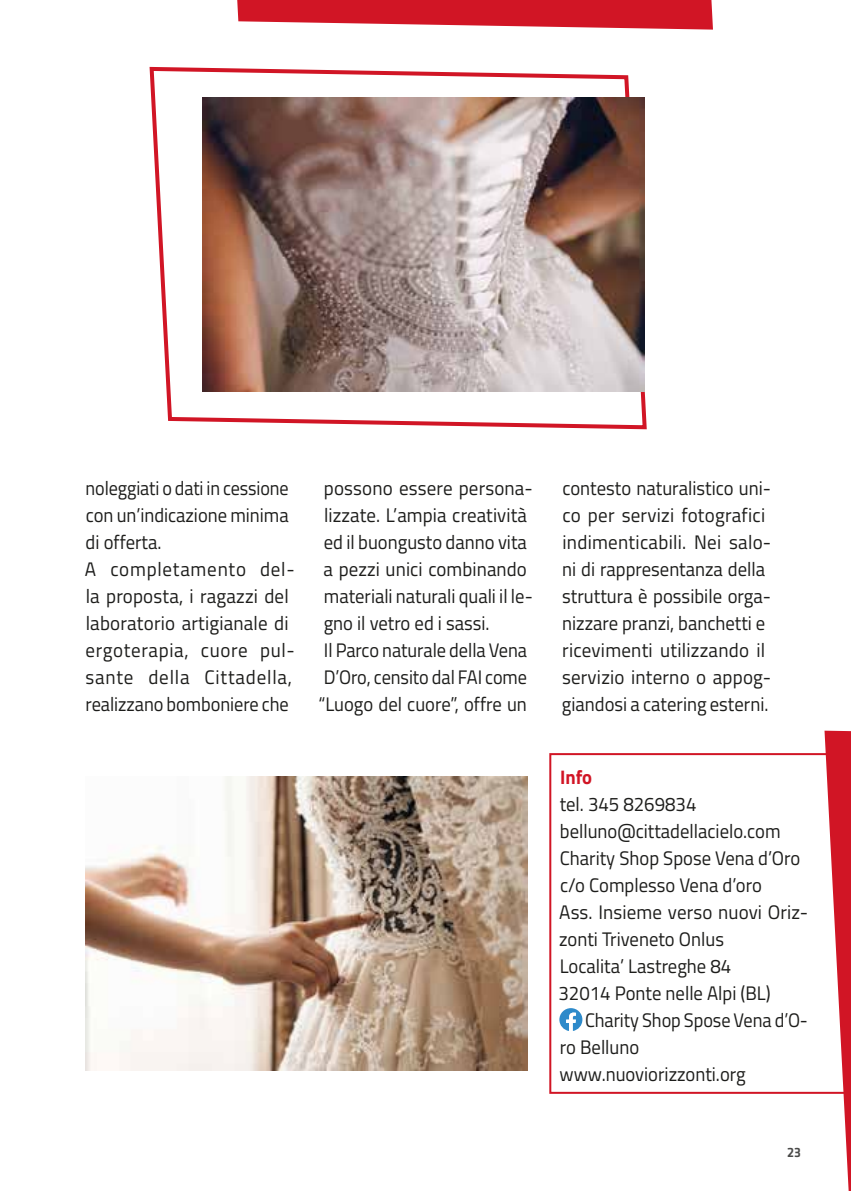
<style>
.page{position:relative;width:851px;height:1191px;background:#fff}
.page>*{position:absolute;margin:0;border:0;box-sizing:border-box;transform-origin:0 0}
.t1{font:19.6px/27px "Titillium Web";color:#1d1d1b;scale:.95 1}
.t2{font:19.6px/27px "Titillium Web";color:#1d1d1b;scale:.93 1}
.t3{font:19.6px/27px "Titillium Web";color:#1d1d1b}
.t4{font:700 19.6px "Titillium Web";color:#d11525;scale:.95 1}
.t5{font:500 14px "Klavika";color:#4a4a49}
</style>
<div class="page">
<svg style="left:549px;top:753px;width:275px;height:340px"></svg>
<svg style="left:559px;top:1008px;width:23px;height:23px"></svg>
<svg style="left:149px;top:66px;width:498px;height:364px"></svg>
<svg style="left:237px;top:0;width:475px;height:30px"></svg>
<svg style="left:824px;top:730px;width:26px;height:461px"></svg>
<img style="left:85px;top:776px;width:442px;height:295px">
<img style="left:202px;top:97px;width:442px;height:295px">
<p class="t2" style="left:85px;top:474px;width:227px">noleggiati o dati in cessione con un’indicazione minima di offerta.<br>A completamento del&shy;la proposta, i ragazzi del laboratorio artigianale di ergoterapia, cuore pul&shy;sante della Cittadella, realizzano bomboniere che</p>
<p class="t3" style="left:318px;top:474px;width:216px">possono essere persona&shy;lizzate. L’ampia creatività ed il buongusto danno vita a pezzi unici combinando materiali naturali quali il le&shy;gno il vetro ed i sassi.<br>Il Parco naturale della Vena<br>D’Oro, censito dal FAI come “Luogo del cuore”, offre un</p>
<p class="t1" style="left:562px;top:474px;width:222px">contesto naturalistico uni&shy;co per servizi fotografici indimenticabili. Nei salo&shy;ni di rappresentanza della struttura è possibile orga&shy;nizzare pranzi, banchetti e ricevimenti utilizzando il servizio interno o appog&shy;giandosi a catering esterni.</p>
<p class="t4" style="left:560px;top:762px;width:35px">Info</p>
<p class="t1" style="left:558px;top:789px;width:264px">tel. 345 8269834 belluno@cittadellacielo.com<br>Charity Shop Spose Vena d’Oro c/o Complesso Vena d’oro<br>Ass. Insieme verso nuovi Oriz&shy;zonti Triveneto Onlus<br>Localita’ Lastreghe 84<br>32014 Ponte nelle Alpi (BL)</p>
<p class="t2" style="left:559px;top:1005px;width:268px;text-indent:25px">Charity Shop Spose Vena d’O&shy;ro Belluno www.nuoviorizzonti.org</p>
<p class="t5" style="left:787px;top:1144px;width:15px">23</p>
</div>
